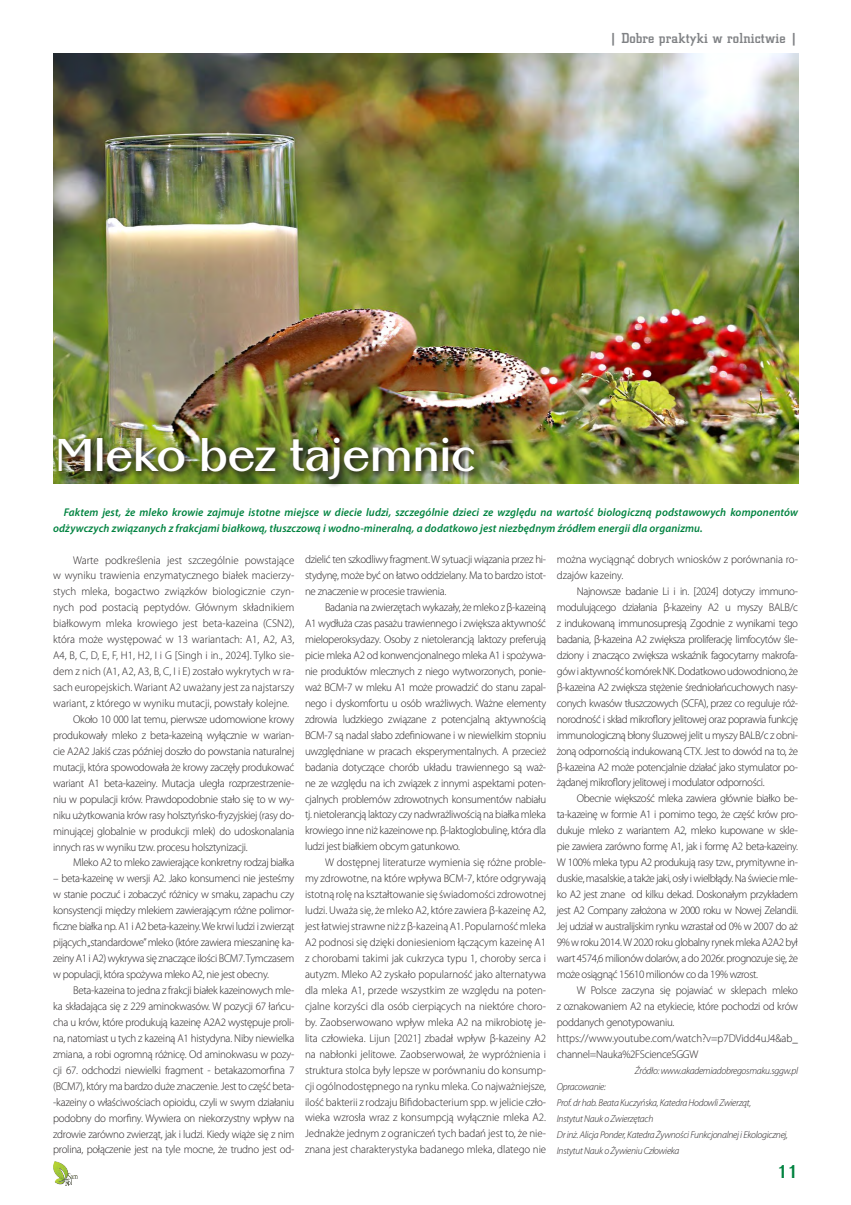
<style>
.page{position:relative;width:851px;height:1205px;background:#fff}
.page>*{position:absolute;margin:0;border:0;box-sizing:border-box;transform-origin:0 0}
.t1{font:700 44.5px "Altrincham";letter-spacing:-.01em;color:#fff}
.t2{font:700 17.5px "Altrincham";color:#008340}
.t3{font:500 15px "City DEE";letter-spacing:.01em;color:#808285}
.t4{font:300 11.25px/16px "Myriad Pro";letter-spacing:-.025em;color:#231f20;text-align:justify}
.t5{font:300 11.25px "Myriad Pro";color:#231f20}
.t6{font:italic 600 11.25px/16px "Myriad Pro";letter-spacing:.01em;color:#008340}
.t7{font:300 11.25px/16px "Myriad Pro";letter-spacing:-.005em;color:#231f20}
.t8{font:italic 300 10px/16px "Myriad Pro";letter-spacing:-.025em;color:#231f20}
</style>
<div class="page">
<img style="left:53px;top:1161px;width:25px;height:24px">
<img style="left:53px;top:53px;width:744px;height:431px">
<img style="left:54px;top:433px;width:429px;height:54px">
<h3 class="t3" style="left:609px;top:30px;width:190px">| Dobre praktyki w rolnictwie |</h3>
<h1 class="t1" style="left:55px;top:428px;width:422px">Mleko bez tajemnic</h1>
<p class="t6" style="left:53px;top:503px;width:746px;text-indent:11px">Faktem jest, że mleko krowie zajmuje istotne miejsce w diecie ludzi, szczególnie dzieci ze względu na wartość biologiczną podstawowych komponentów odżywczych związanych z frakcjami białkową, tłuszczową i wodno-mineralną, a dodatkowo jest niezbędnym źródłem energii dla organizmu.</p>
<p class="t5" style="left:73px;top:553px;width:223px">Warte podkreślenia jest szczególnie powstające</p>
<p class="t5" style="left:53px;top:569px;width:243px">w wyniku trawienia enzymatycznego białek macierzy-</p>
<p class="t5" style="left:53px;top:585px;width:243px">stych mleka, bogactwo związków biologicznie czyn-</p>
<p class="t5" style="left:53px;top:601px;width:243px">nych pod postacią peptydów. Głównym składnikiem</p>
<p class="t5" style="left:53px;top:617px;width:243px">białkowym mleka krowiego jest beta-kazeina (CSN2),</p>
<p class="t5" style="left:53px;top:633px;width:242px">która może występować w 13 wariantach: A1, A2, A3,</p>
<p class="t5" style="left:53px;top:649px;width:243px">A4, B, C, D, E, F, H1, H2, I i G [Singh i in., 2024]. Tylko sie-</p>
<p class="t5" style="left:53px;top:665px;width:243px">dem z nich (A1, A2, A3, B, C, I i E) zostało wykrytych w ra-</p>
<p class="t5" style="left:53px;top:681px;width:243px">sach europejskich. Wariant A2 uważany jest za najstarszy</p>
<p class="t5" style="left:53px;top:697px;width:237px">wariant, z którego w wyniku mutacji, powstały kolejne.</p>
<p class="t4" style="left:73px;top:711px;width:223px">Około 10 000 lat temu, pierwsze udomowione krowy</p>
<p class="t4" style="left:53px;top:727px;width:243px">produkowały mleko z beta-kazeiną wyłącznie w warian-</p>
<p class="t4" style="left:53px;top:743px;width:242px">cie A2A2 Jakiś czas później doszło do powstania naturalnej</p>
<p class="t4" style="left:53px;top:759px;width:243px">mutacji, która spowodowała że krowy zaczęły produkować</p>
<p class="t4" style="left:53px;top:775px;width:243px">wariant A1 beta-kazeiny. Mutacja uległa rozprzestrzenie-</p>
<p class="t4" style="left:53px;top:791px;width:243px">niu w populacji krów. Prawdopodobnie stało się to w wy-</p>
<p class="t4" style="left:53px;top:807px;width:243px">niku użytkowania krów rasy holsztyńsko-fryzyjskiej (rasy do-</p>
<p class="t4" style="left:53px;top:823px;width:243px">minującej globalnie w produkcji mlek) do udoskonalania</p>
<p class="t4" style="left:53px;top:839px;width:196px">innych ras w wyniku tzw. procesu holsztynizacji.</p>
<p class="t4" style="left:73px;top:855px;width:222px">Mleko A2 to mleko zawierające konkretny rodzaj białka</p>
<p class="t4" style="left:53px;top:871px;width:243px">– beta-kazeinę w wersji A2. Jako konsumenci nie jesteśmy w stanie poczuć i zobaczyć różnicy w smaku, zapachu czy konsystencji między mlekiem zawierającym różne polimor&shy;ficzne białka np. A1 i A2 beta-kazeiny. We krwi ludzi i zwierząt pijących „standardowe” mleko (które zawiera mieszaninę ka&shy;zeiny A1 i A2) wykrywa się znaczące ilości BCM7. Tymczasem w populacji, która spożywa mleko A2, nie jest obecny.</p>
<p class="t4" style="left:53px;top:982px;width:243px;text-indent:20px">Beta-kazeina to jedna z frakcji białek kazeinowych mle&shy;ka składająca się z 229 aminokwasów. W pozycji 67 łańcu&shy;cha u krów, które produkują kazeinę A2A2 występuje proli&shy;na, natomiast u tych z kazeiną A1 histydyna. Niby niewielka zmiana, a robi ogromną różnicę. Od aminokwasu w pozy&shy;cji 67. odchodzi niewielki fragment - betakazomorfina 7 (BCM7), który ma bardzo duże znaczenie. Jest to część beta--kazeiny o właściwościach opioidu, czyli w swym działaniu podobny do morfiny. Wywiera on niekorzystny wpływ na zdrowie zarówno zwierząt, jak i ludzi. Kiedy wiąże się z nim prolina, połączenie jest na tyle mocne, że trudno jest od-</p>
<p class="t4" style="left:305px;top:552px;width:243px">dzielić ten szkodliwy fragment. W sytuacji wiązania przez hi&shy;stydynę, może być on łatwo oddzielany. Ma to bardzo istot&shy;ne znaczenie w procesie trawienia.</p>
<p class="t4" style="left:305px;top:600px;width:243px;text-indent:20px">Badania na zwierzętach wykazały, że mleko z β-kazeiną A1 wydłuża czas pasażu trawiennego i zwiększa aktywność mieloperoksydazy. Osoby z nietolerancją laktozy preferują picie mleka A2 od konwencjonalnego mleka A1 i spożywa&shy;nie produktów mlecznych z niego wytworzonych, ponie&shy;waż BCM-7 w mleku A1 może prowadzić do stanu zapal&shy;nego i dyskomfortu u osób wrażliwych. Ważne elementy zdrowia ludzkiego związane z potencjalną aktywnością BCM-7 są nadal słabo zdefiniowane i w niewielkim stopniu uwzględniane w pracach eksperymentalnych. A przecież badania dotyczące chorób układu trawiennego są waż&shy;ne ze względu na ich związek z innymi aspektami poten&shy;cjalnych problemów zdrowotnych konsumentów nabiału tj. nietolerancją laktozy czy nadwrażliwością na białka mleka krowiego inne niż kazeinowe np. β-laktoglobulinę, która dla ludzi jest białkiem obcym gatunkowo.</p>
<p class="t4" style="left:305px;top:855px;width:243px;text-indent:20px">W dostępnej literaturze wymienia się różne proble&shy;my zdrowotne, na które wpływa BCM-7, które odgrywają istotną rolę na kształtowanie się świadomości zdrowotnej ludzi. Uważa się, że mleko A2, które zawiera β-kazeinę A2, jest łatwiej strawne niż z β-kazeiną A1. Popularność mleka A2 podnosi się dzięki doniesieniom łączącym kazeinę A1 z chorobami takimi jak cukrzyca typu 1, choroby serca i autyzm. Mleko A2 zyskało popularność jako alternatywa dla mleka A1, przede wszystkim ze względu na poten&shy;cjalne korzyści dla osób cierpiących na niektóre choro&shy;by. Zaobserwowano wpływ mleka A2 na mikrobiotę je&shy;lita człowieka. Lijun [2021] zbadał wpływ β-kazeiny A2 na nabłonki jelitowe. Zaobserwował, że wypróżnienia i struktura stolca były lepsze w porównaniu do konsump&shy;cji ogólnodostępnego na rynku mleka. Co najważniejsze, ilość bakterii z rodzaju Bifidobacterium spp. w jelicie czło&shy;wieka wzrosła wraz z konsumpcją wyłącznie mleka A2.<br>Jednakże jednym z ograniczeń tych badań jest to, że nie&shy;znana jest charakterystyka badanego mleka, dlatego nie</p>
<p class="t7" style="left:556px;top:552px;width:243px">można wyciągnąć dobrych wniosków z porównania ro&shy;dzajów kazeiny.</p>
<p class="t4" style="left:556px;top:583px;width:243px;text-indent:20px">Najnowsze badanie Li i in. [2024] dotyczy immuno&shy;modulującego działania β-kazeiny A2 u myszy BALB/c z indukowaną immunosupresją Zgodnie z wynikami tego badania, β-kazeina A2 zwiększa proliferację limfocytów śle&shy;dziony i znacząco zwiększa wskaźnik fagocytarny makrofa&shy;gów i aktywność komórek NK. Dodatkowo udowodniono, że β-kazeina A2 zwiększa stężenie średniołańcuchowych nasy&shy;conych kwasów tłuszczowych (SCFA), przez co reguluje róż&shy;norodność i skład mikroflory jelitowej oraz poprawia funkcję immunologiczną błony śluzowej jelit u myszy BALB/c z obni&shy;żoną odpornością indukowaną CTX. Jest to dowód na to, że β-kazeina A2 może potencjalnie działać jako stymulator po&shy;żądanej mikroflory jelitowej i modulator odporności.</p>
<p class="t4" style="left:556px;top:791px;width:243px;text-indent:20px">Obecnie większość mleka zawiera głównie białko be&shy;ta-kazeinę w formie A1 i pomimo tego, że część krów pro&shy;dukuje mleko z wariantem A2, mleko kupowane w skle&shy;pie zawiera zarówno formę A1, jak i formę A2 beta-kazeiny.<br>W 100% mleka typu A2 produkują rasy tzw., prymitywne in&shy;duskie, masalskie, a także jaki, osły i wielbłądy. Na świecie mle&shy;ko A2 jest znane od kilku dekad. Doskonałym przykładem jest A2 Company założona w 2000 roku w Nowej Zelandii.<br>Jej udział w australijskim rynku wzrastał od 0% w 2007 do aż 9% w roku 2014. W 2020 roku globalny rynek mleka A2A2 był wart 4574,6 milionów dolarów, a do 2026r. prognozuje się, że może osiągnąć 15610 milionów co da 19% wzrost.</p>
<p class="t4" style="left:556px;top:982px;width:243px;text-align:left;text-indent:20px">W Polsce zaczyna się pojawiać w sklepach mleko z oznakowaniem A2 na etykiecie, które pochodzi od krów poddanych genotypowaniu. https://www.youtube.com/watch?v=p7DVidd4uJ4&amp;ab_ channel=Nauka%2FScienceSGGW</p>
<p class="t8" style="left:634px;top:1063px;width:165px">Źródło: www.akademiadobregosmaku.sggw.pl</p>
<p class="t8" style="left:556px;top:1078px;width:232px">Opracowanie:<br>Prof. dr hab. Beata Kuczyńska, Katedra Hodowli Zwierząt,<br>Instytut Nauk o Zwierzętach<br>Dr inż. Alicja Ponder, Katedra Żywności Funkcjonalnej i Ekologicznej, Instytut Nauk o Żywieniu Człowieka</p>
<h2 class="t2" style="left:776px;top:1161px;width:23px">11</h2>
</div>
